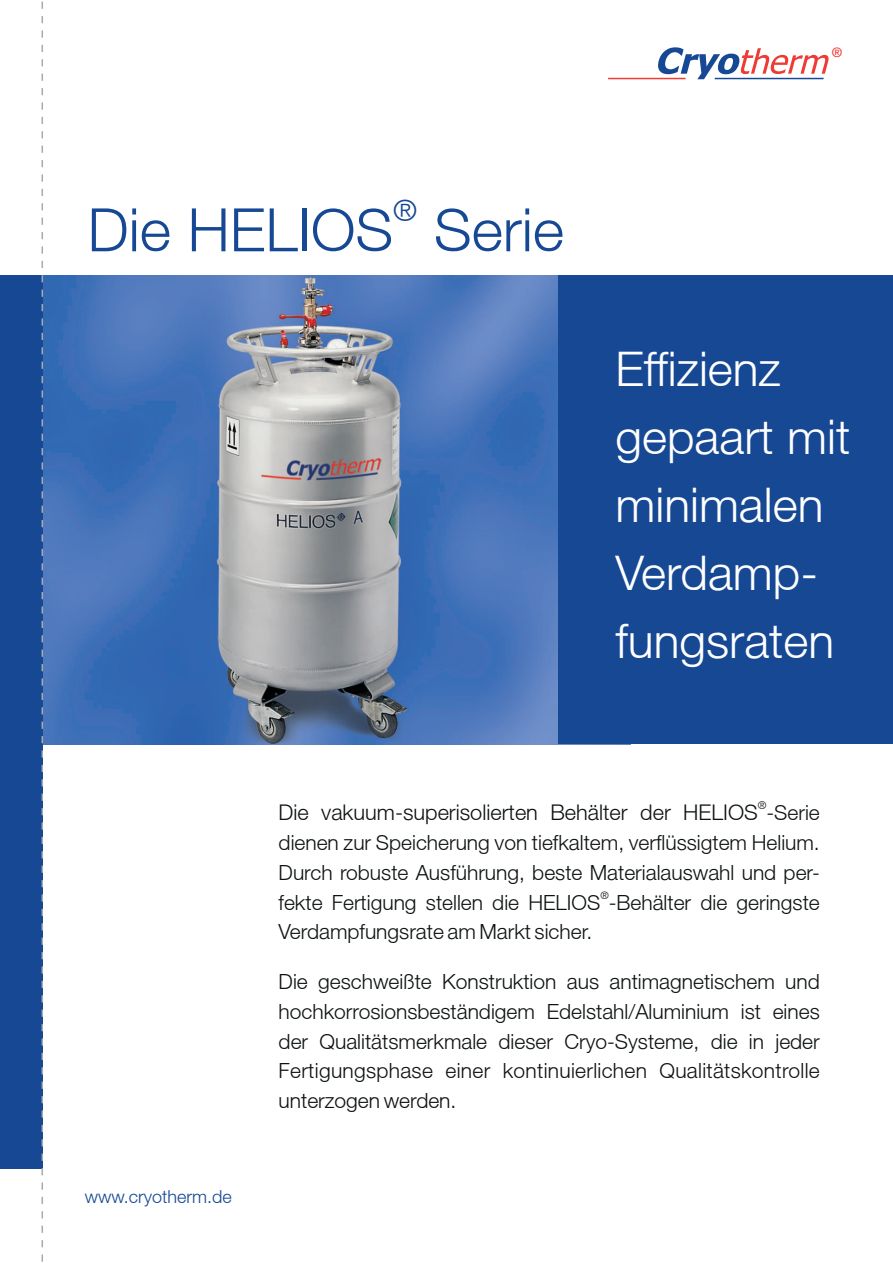
<style>
.page{position:relative;width:893px;height:1263px;background:#fff}
.page>*{position:absolute;margin:0;border:0;box-sizing:border-box;transform-origin:0 0}
.t1{font:300 60px "Helvetica Neue LT";color:#164894}
.t2{font:300 48px/68.1px "Helvetica Neue LT";color:#fff}
.t3{font:300 30px "Helvetica Neue LT";color:#164894}
.t4{font:300 21.75px "Helvetica Neue LT";color:#0e1213}
.t5{font:300 21px/29.7px "Helvetica Neue LT";color:#0e1213}
.t6{font:300 18px "Helvetica Neue LT";color:#164894}
.t7{font:500 13.2px "Helvetica Neue LT";color:#ee3b35}
.t8{font:300 10.8px "Helvetica Neue LT";color:#0e1213}
.t9{font:300 10.5px "Helvetica Neue LT";color:#0e1213}
.s1{font-size:21px}
</style>
<div class="page">
<img style="left:0;top:275px;width:631px;height:469px">
<div style="left:0;top:276px;width:42px;height:893px;background:#164894"></div>
<svg style="left:42px;top:1px;width:1px;height:1261px"></svg>
<div style="left:558px;top:276px;width:335px;height:468px;background:#164894"></div>
<svg style="left:658px;top:47px;width:170px;height:32px"></svg>
<hr style="left:715px;top:78px;width:109px;height:1px;background:#164894">
<hr style="left:608px;top:78px;width:78px;height:1px;background:#ee3b35">
<p class="t7" style="left:832px;top:47px;width:12px">®</p>
<h3 class="t3" style="left:393px;top:200px;width:25px">®</h3>
<h1 class="t1" style="left:88px;top:208px;width:478px">Die HELIOS Serie</h1>
<h2 class="t2" style="left:615px;top:340px;width:236px">Effizienz gepaart mit minimalen<br>Verdamp&shy;fungsraten</h2>
<p class="t6" style="left:85px;top:1190px;width:149px">www.cryotherm.de</p>
<p class="t8" style="left:758px;top:801px;width:10px">®</p>
<p class="t4" style="left:279px;top:805px;width:543px">Die vakuum-superisolierten Behälter der HELIOS <span class="s1">-Serie</span></p>
<p class="t5" style="left:279px;top:830px;width:543px">dienen zur Speicherung von tiefkaltem, verflüssigtem Helium.<br>Durch robuste Ausführung, beste Materialauswahl und per-</p>
<p class="t9" style="left:600px;top:892px;width:10px">®</p>
<p class="t5" style="left:279px;top:889px;width:543px">fekte Fertigung stellen die HELIOS -Behälter die geringste<br>Verdampfungsrate am Markt sicher.</p>
<p class="t5" style="left:279px;top:969px;width:543px;text-align:justify">Die geschweißte Konstruktion aus antimagnetischem und hochkorrosionsbeständigem Edelstahl/Aluminium ist eines der Qualitätsmerkmale dieser Cryo-Systeme, die in jeder Fertigungsphase einer kontinuierlichen Qualitätskontrolle unterzogen werden.</p>
</div>
